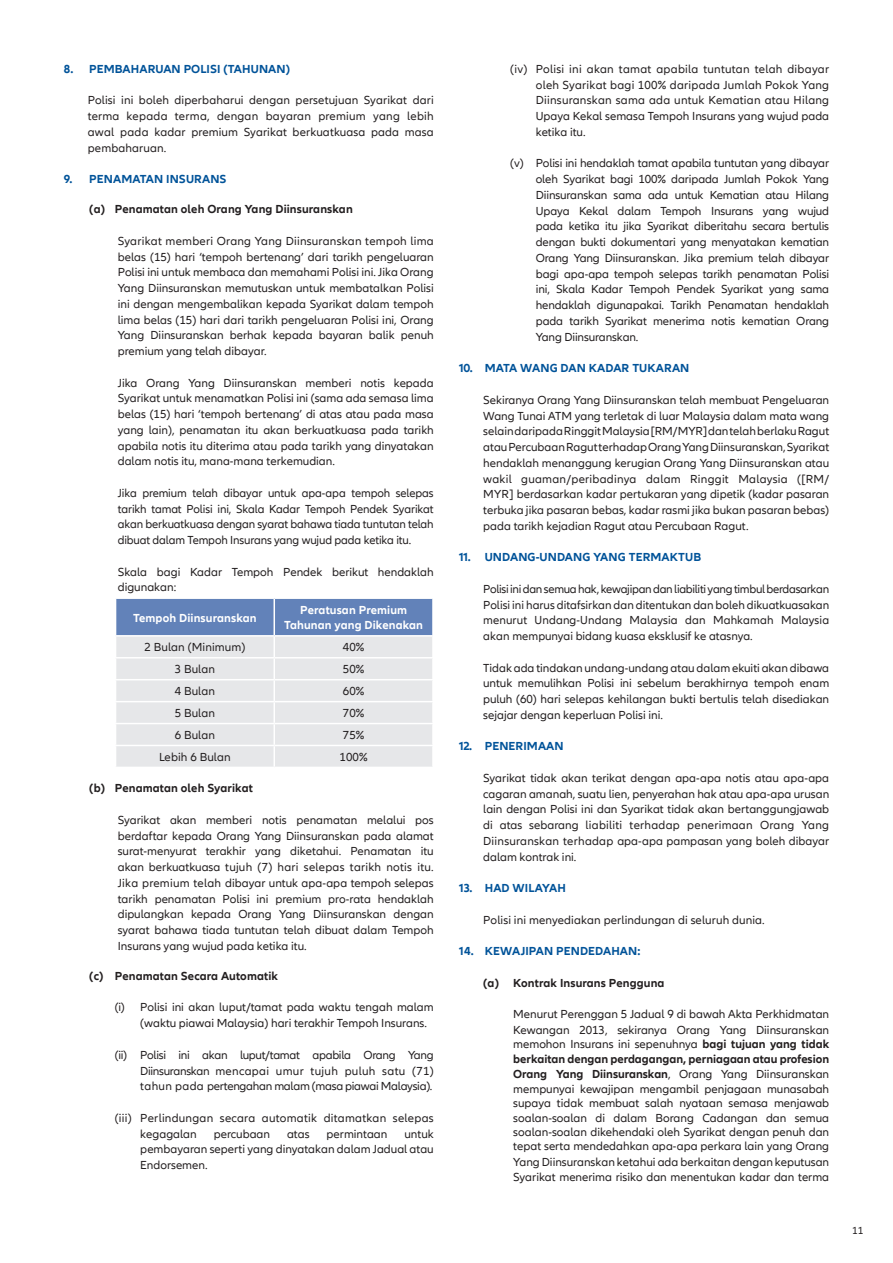
<style>
.page{position:relative;width:893px;height:1263px;background:#fff}
.page>*{position:absolute;margin:0;border:0;box-sizing:border-box;transform-origin:0 0}
.t1{font:12px/15.8px "Allianz Neo";color:#231f20;text-align:justify}
.t2{font:700 12px/14.4px "Allianz Neo";letter-spacing:.01em;color:#231f20}
.t3{font:700 12px "Allianz Neo";letter-spacing:.01em;color:#015399}
.t4{font:12px/15.8px "Allianz Neo";letter-spacing:.02em;color:#231f20}
.t5{font:700 12px/15.8px "Allianz Neo";letter-spacing:.01em;color:#fff;text-align:center}
.t6{font:10.5px "Allianz Neo";color:#231f20}
.s1{font-weight:400}
.s2{font-weight:700}
</style>
<div class="page">
<svg style="left:116px;top:599px;width:316px;height:168px;background:#cad2df"></svg>
<hr style="left:115px;top:635px;width:159px;height:2px;background:#fff">
<hr style="left:274px;top:599px;width:1px;height:36px;background:#fff">
<hr style="left:274px;top:635px;width:160px;height:2px;background:#fff">
<p class="t3" style="left:64px;top:62px;width:228px">8. PEMBAHARUAN POLISI (TAHUNAN)</p>
<p class="t1" style="left:88px;top:93px;width:347px">Polisi ini boleh diperbaharui dengan persetujuan Syarikat dari terma kepada terma, dengan bayaran premium yang lebih awal pada kadar premium Syarikat berkuatkuasa pada masa pembaharuan.</p>
<p class="t3" style="left:64px;top:172px;width:164px">9. PENAMATAN INSURANS</p>
<p class="t2" style="left:89px;top:202px;width:265px">(a) Penamatan oleh Orang Yang Diinsuranskan</p>
<p class="t1" style="left:118px;top:233px;width:317px">Syarikat memberi Orang Yang Diinsuranskan tempoh lima belas (15) hari ‘tempoh bertenang’ dari tarikh pengeluaran Polisi ini untuk membaca dan memahami Polisi ini. Jika Orang Yang Diinsuranskan memutuskan untuk membatalkan Polisi ini dengan mengembalikan kepada Syarikat dalam tempoh lima belas (15) hari dari tarikh pengeluaran Polisi ini, Orang Yang Diinsuranskan berhak kepada bayaran balik penuh premium yang telah dibayar.</p>
<p class="t1" style="left:118px;top:375px;width:317px">Jika Orang Yang Diinsuranskan memberi notis kepada Syarikat untuk menamatkan Polisi ini (sama ada semasa lima belas (15) hari ‘tempoh bertenang’ di atas atau pada masa yang lain), penamatan itu akan berkuatkuasa pada tarikh apabila notis itu diterima atau pada tarikh yang dinyatakan dalam notis itu, mana-mana terkemudian.</p>
<p class="t1" style="left:118px;top:485px;width:317px">Jika premium telah dibayar untuk apa-apa tempoh selepas tarikh tamat Polisi ini, Skala Kadar Tempoh Pendek Syarikat akan berkuatkuasa dengan syarat bahawa tiada tuntutan telah dibuat dalam Tempoh Insurans yang wujud pada ketika itu.</p>
<p class="t1" style="left:118px;top:564px;width:317px">Skala bagi Kadar Tempoh Pendek berikut hendaklah digunakan:</p>
<p class="t5" style="left:133px;top:610px;width:125px">Tempoh Diinsuranskan</p>
<p class="t5" style="left:284px;top:602px;width:140px">Peratusan Premium<br>Tahunan yang Dikenakan</p>
<p class="t1" style="left:144px;top:640px;width:102px">2 Bulan (Minimum)</p>
<p class="t1" style="left:343px;top:640px;width:23px">40%</p>
<p class="t1" style="left:175px;top:662px;width:42px">3 Bulan</p>
<p class="t1" style="left:343px;top:662px;width:23px">50%</p>
<p class="t1" style="left:175px;top:684px;width:42px">4 Bulan</p>
<p class="t1" style="left:343px;top:684px;width:23px">60%</p>
<p class="t1" style="left:175px;top:706px;width:42px">5 Bulan</p>
<p class="t1" style="left:343px;top:706px;width:23px">70%</p>
<p class="t1" style="left:175px;top:727px;width:42px">6 Bulan</p>
<p class="t1" style="left:343px;top:727px;width:23px">75%</p>
<p class="t1" style="left:159px;top:749px;width:73px">Lebih 6 Bulan</p>
<p class="t1" style="left:340px;top:749px;width:30px">100%</p>
<p class="t2" style="left:89px;top:781px;width:165px">(b) Penamatan oleh Syarikat</p>
<p class="t1" style="left:118px;top:812px;width:317px">Syarikat akan memberi notis penamatan melalui pos berdaftar kepada Orang Yang Diinsuranskan pada alamat surat-menyurat terakhir yang diketahui. Penamatan itu akan berkuatkuasa tujuh (7) hari selepas tarikh notis itu.<br>Jika premium telah dibayar untuk apa-apa tempoh selepas tarikh penamatan Polisi ini premium pro-rata hendaklah dipulangkan kepada Orang Yang Diinsuranskan dengan syarat bahawa tiada tuntutan telah dibuat dalam Tempoh Insurans yang wujud pada ketika itu.</p>
<p class="t2" style="left:89px;top:969px;width:190px">(c) Penamatan Secara Automatik</p>
<p class="t1" style="left:140px;top:1000px;width:295px;text-indent:-26px">(i) Polisi ini akan luput/tamat pada waktu tengah malam (waktu piawai Malaysia) hari terakhir Tempoh Insurans.</p>
<p class="t1" style="left:140px;top:1047px;width:295px;text-indent:-26px">(ii) Polisi ini akan luput/tamat apabila Orang Yang Diinsuranskan mencapai umur tujuh puluh satu (71) tahun pada pertengahan malam (masa piawai Malaysia).</p>
<p class="t4" style="left:140px;top:1110px;width:295px;text-indent:-26px">(iii) Perlindungan secara automatik ditamatkan selepas kegagalan</p>
<p class="t1" style="left:140px;top:1126px;width:295px;text-indent:264px">untuk pembayaran seperti yang dinyatakan dalam Jadual atau Endorsemen.</p>
<p class="t1" style="left:214px;top:1126px;width:58px">percubaan</p>
<p class="t1" style="left:287px;top:1126px;width:24px">atas</p>
<p class="t1" style="left:327px;top:1126px;width:62px">permintaan</p>
<p class="t1" style="left:536px;top:61px;width:295px;text-indent:-26px">(iv) Polisi ini akan tamat apabila tuntutan telah dibayar oleh Syarikat bagi 100% daripada Jumlah Pokok Yang Diinsuranskan sama ada untuk Kematian atau Hilang Upaya Kekal semasa Tempoh Insurans yang wujud pada ketika itu.</p>
<p class="t1" style="left:536px;top:156px;width:295px;text-indent:-26px">(v) Polisi ini hendaklah tamat apabila tuntutan yang dibayar oleh Syarikat bagi 100% daripada Jumlah Pokok Yang Diinsuranskan sama ada untuk Kematian atau Hilang Upaya Kekal dalam Tempoh Insurans yang wujud pada ketika itu jika Syarikat diberitahu secara bertulis dengan bukti dokumentari yang menyatakan kematian Orang Yang Diinsuranskan. Jika premium telah dibayar bagi apa-apa tempoh selepas tarikh penamatan Polisi ini, Skala Kadar Tempoh Pendek Syarikat yang sama hendaklah digunapakai. Tarikh Penamatan hendaklah pada tarikh Syarikat menerima notis kematian Orang Yang Diinsuranskan.</p>
<p class="t3" style="left:459px;top:361px;width:232px">10. MATA WANG DAN KADAR TUKARAN</p>
<p class="t1" style="left:483px;top:392px;width:347px">Sekiranya Orang Yang Diinsuranskan telah membuat Pengeluaran Wang Tunai ATM yang terletak di luar Malaysia dalam mata wang selain daripada Ringgit Malaysia [RM/MYR] dan telah berlaku Ragut atau Percubaan Ragut terhadap Orang Yang Diinsuranskan, Syarikat hendaklah menanggung kerugian Orang Yang Diinsuranskan atau wakil guaman/peribadinya dalam Ringgit Malaysia ([RM/ MYR] berdasarkan kadar pertukaran yang dipetik (kadar pasaran terbuka jika pasaran bebas, kadar rasmi jika bukan pasaran bebas) pada tarikh kejadian Ragut atau Percubaan Ragut.</p>
<p class="t3" style="left:459px;top:550px;width:243px">11. UNDANG-UNDANG YANG TERMAKTUB</p>
<p class="t1" style="left:483px;top:581px;width:347px">Polisi ini dan semua hak, kewajipan dan liabiliti yang timbul berdasarkan Polisi ini harus ditafsirkan dan ditentukan dan boleh dikuatkuasakan menurut Undang-Undang Malaysia dan Mahkamah Malaysia akan mempunyai bidang kuasa eksklusif ke atasnya.</p>
<p class="t1" style="left:483px;top:660px;width:347px">Tidak ada tindakan undang-undang atau dalam ekuiti akan dibawa untuk memulihkan Polisi ini sebelum berakhirnya tempoh enam puluh (60) hari selepas kehilangan bukti bertulis telah disediakan sejajar dengan keperluan Polisi ini.</p>
<p class="t3" style="left:459px;top:739px;width:106px">12. PENERIMAAN</p>
<p class="t1" style="left:483px;top:770px;width:347px">Syarikat tidak akan terikat dengan apa-apa notis atau apa-apa cagaran amanah, suatu lien, penyerahan hak atau apa-apa urusan lain dengan Polisi ini dan Syarikat tidak akan bertanggungjawab di atas sebarang liabiliti terhadap penerimaan Orang Yang Diinsuranskan terhadap apa-apa pampasan yang boleh dibayar dalam kontrak ini.</p>
<p class="t3" style="left:459px;top:881px;width:108px">13. HAD WILAYAH</p>
<p class="t1" style="left:483px;top:912px;width:283px">Polisi ini menyediakan perlindungan di seluruh dunia.</p>
<p class="t3" style="left:459px;top:944px;width:183px">14. KEWAJIPAN PENDEDAHAN:</p>
<p class="t2" style="left:483px;top:976px;width:183px">(a) Kontrak Insurans Pengguna</p>
<p class="t1" style="left:513px;top:1006px;width:317px">Menurut Perenggan 5 Jadual 9 di bawah Akta Perkhidmatan<br>Kewangan 2013, sekiranya Orang Yang Diinsuranskan</p>
<p class="t2" style="left:513px;top:1037px;width:317px"><span class="s1">memohon Insurans ini sepenuhnya</span> bagi tujuan yang tidak berkaitan dengan perdagangan, perniagaan atau profesion</p>
<p class="t1" style="left:513px;top:1067px;width:317px;line-height:14.4px"><span class="s2">Orang Yang Diinsuranskan</span>, Orang Yang Diinsuranskan mempunyai kewajipan mengambil penjagaan munasabah supaya tidak membuat salah nyataan semasa menjawab soalan-soalan di dalam Borang Cadangan dan semua soalan-soalan dikehendaki oleh Syarikat dengan penuh dan tepat serta mendedahkan apa-apa perkara lain yang Orang</p>
<p class="t1" style="left:513px;top:1155px;width:317px;line-height:14.4px">Yang Diinsuranskan ketahui ada berkaitan dengan keputusan<br>Syarikat menerima risiko dan menentukan kadar dan terma</p>
<p class="t6" style="left:852px;top:1224px;width:13px">11</p>
</div>
